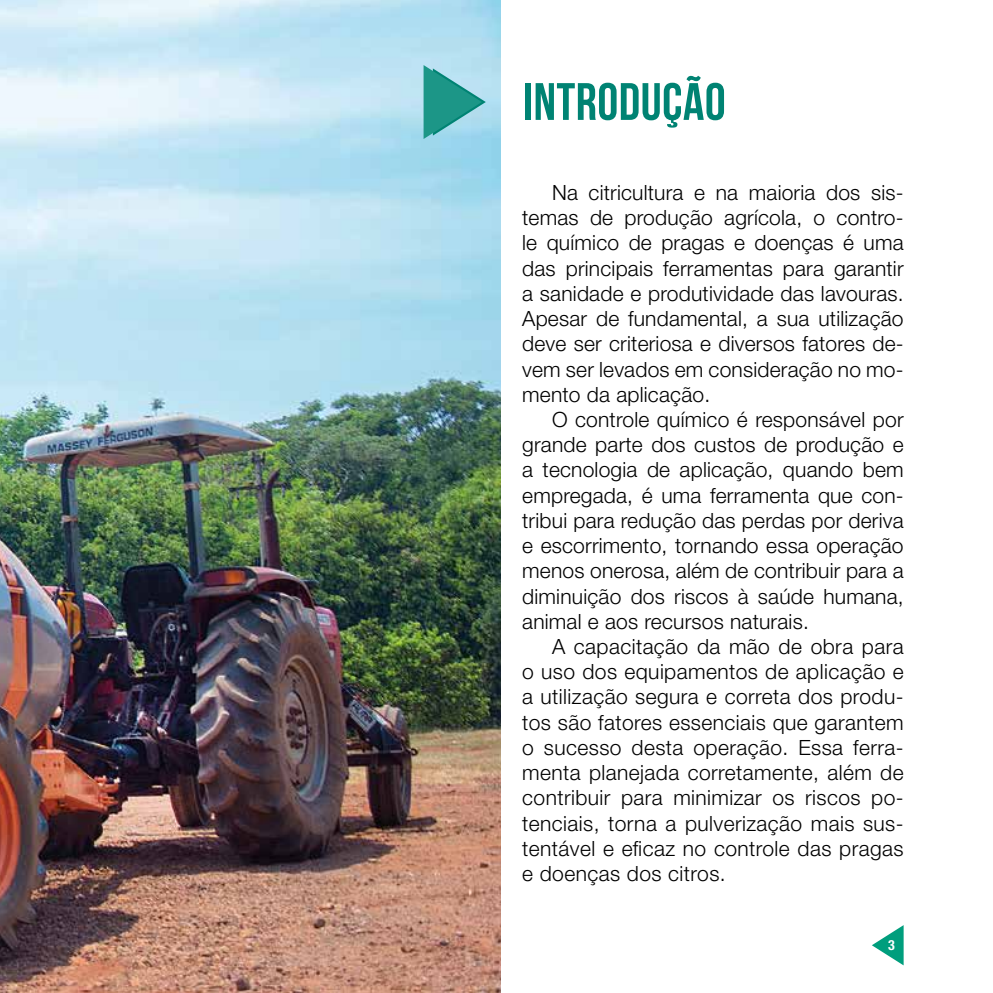
<style>
.page{position:relative;width:993px;height:993px;background:#fff}
.page>*{position:absolute;margin:0;border:0;box-sizing:border-box;transform-origin:0 0}
.t1{font:700 52.5px "Bebas Neue";letter-spacing:.01em;color:#008373}
.t2{font:300 21px/25.2px "Helvetica Neue LT Std";letter-spacing:.01em;color:#000;text-align:justify}
.t3{font:700 condensed 14px "Helvetica Neue LT Std";color:#fff}
</style>
<div class="page">
<svg style="left:872px;top:925px;width:31px;height:40px"></svg>
<img style="left:0;top:0;width:500px;height:992px">
<svg style="left:423px;top:65px;width:62px;height:74px;background:#60b6b7"></svg>
<h1 class="t1" style="left:523px;top:73px;width:204px">INTRODUÇÃO</h1>
<p class="t2" style="left:522px;top:179px;width:383px;text-indent:30px">Na citricultura e na maioria dos sis&shy;temas de produção agrícola, o contro&shy;le químico de pragas e doenças é uma das principais ferramentas para garantir a sanidade e produtividade das lavouras.<br>Apesar de fundamental, a sua utilização deve ser criteriosa e diversos fatores de&shy;vem ser levados em consideração no mo&shy;mento da aplicação.</p>
<p class="t2" style="left:522px;top:406px;width:383px;text-indent:30px">O controle químico é responsável por grande parte dos custos de produção e a tecnologia de aplicação, quando bem empregada, é uma ferramenta que con&shy;tribui para redução das perdas por deriva e escorrimento, tornando essa operação menos onerosa, além de contribuir para a diminuição dos riscos à saúde humana, animal e aos recursos naturais.</p>
<p class="t2" style="left:522px;top:633px;width:383px;text-indent:30px">A capacitação da mão de obra para o uso dos equipamentos de aplicação e a utilização segura e correta dos produ&shy;tos são fatores essenciais que garantem o sucesso desta operação. Essa ferra&shy;menta planejada corretamente, além de contribuir para minimizar os riscos po&shy;tenciais, torna a pulverização mais sus&shy;tentável e eficaz no controle das pragas e doenças dos citros.</p>
<p class="t3" style="left:888px;top:936px;width:8px">3</p>
</div>
